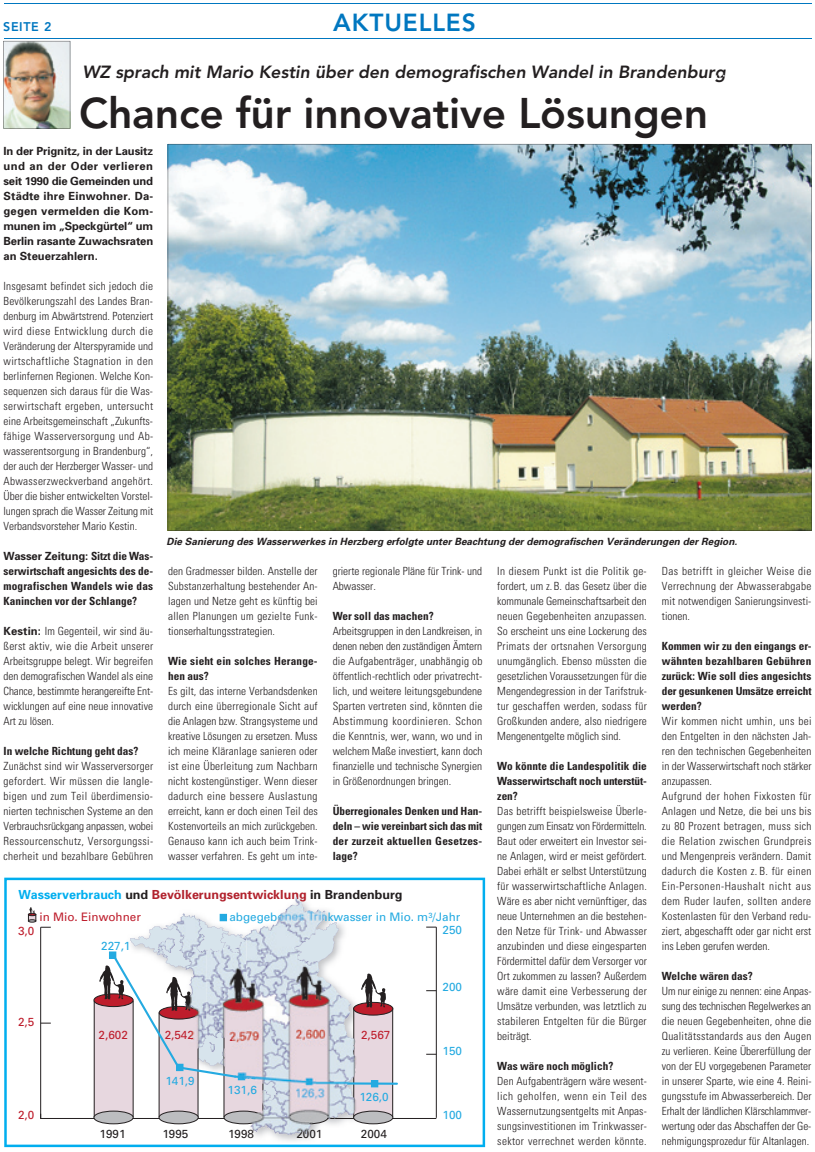
<style>
.page{position:relative;width:815px;height:1152px;background:#fff}
.page>*{position:absolute;margin:0;border:0;box-sizing:border-box;transform-origin:0 0}
.t1{font:800 42.5px "Avenir";letter-spacing:-.005em;color:#231f20}
.t2{font:800 24.5px "Avenir";letter-spacing:.035em;color:#0077c0}
.t3{font:italic 800 17.5px "Avenir";color:#231f20}
.t4{font:700 12.5px "Univers";color:#b1222d}
.t5{font:800 12.5px "Avenir";letter-spacing:.05em;color:#0077c0}
.t6{font:11.75px "Univers";color:#24aae1}
.t7{font:11.75px "Univers";color:#be1d2c}
.t8{font:11.75px "Univers";color:#231f20}
.t9{font:300 condensed 11.25px/15px "Univers";letter-spacing:.01em;color:#231f20;text-align:justify}
.t10{font:700 condensed 11.25px/15px "Univers";color:#231f20;text-align:justify}
.t11{font:700 11.25px/15px "Univers";letter-spacing:-.015em;color:#231f20;text-align:justify}
.t12{font:italic 700 10px "Univers";color:#231f20}
.s1{font-stretch:normal}
.s2{font-weight:700;font-stretch:normal}
.s3{color:#00aeef}
.s4{color:#231f20}
</style>
<div class="page">
<hr style="left:4px;top:39px;width:808px;height:1px;background:#0077c0">
<hr style="left:4px;top:3px;width:808px;height:1px;background:#0077c0">
<img style="left:168px;top:144px;width:644px;height:386px">
<img style="left:3px;top:41px;width:67px;height:87px">
<svg style="left:4px;top:877px;width:481px;height:270px"></svg>
<img style="left:246px;top:976px;width:31px;height:156px">
<img style="left:206px;top:935px;width:40px;height:112px">
<img style="left:173px;top:913px;width:24px;height:97px">
<img style="left:157px;top:939px;width:9px;height:19px">
<img style="left:246px;top:896px;width:80px;height:80px">
<p class="t5" style="left:3px;top:19px;width:50px">SEITE 2</p>
<h2 class="t2" style="left:333px;top:8px;width:144px">AKTUELLES</h2>
<h3 class="t3" style="left:82px;top:61px;width:645px">WZ sprach mit Mario Kestin über den demografischen Wandel in Brandenburg</h3>
<h1 class="t1" style="left:79px;top:88px;width:630px">Chance für innovative Lösungen</h1>
<p class="t11" style="left:4px;top:143px;width:151px">In der Prignitz, in der Lausitz und an der Oder verlieren seit 1990 die Gemeinden und Städte ihre Einwohner. Da&shy;gegen vermelden die Kom&shy;munen im „Speckgürtel“ um Berlin rasante Zuwachsraten an Steuerzahlern.</p>
<p class="t9" style="left:4px;top:278px;width:151px">Insgesamt befindet sich jedoch die Bevölkerungszahl des Landes Bran&shy;denburg im Abwärtstrend. Potenziert wird diese Entwicklung durch die Veränderung der Alterspyramide und wirtschaftliche Stagnation in den berlinfernen Regionen. Welche Kon&shy;sequenzen sich daraus für die Was&shy;serwirtschaft ergeben, untersucht eine Arbeitsgemeinschaft „Zukunfts&shy;fähige Wasserversorgung und Ab&shy;wasserentsorgung in Brandenburg“, der auch der Herzberger Wasser- und Abwasserzweckverband angehört.<br>Über die bisher entwickelten Vorstel&shy;lungen sprach die Wasser Zeitung mit Verbandsvorsteher Mario Kestin.</p>
<p class="t10" style="left:4px;top:548px;width:151px"><span class="s1">Wasser Zeitung:</span> Sitzt die Was&shy;serwirtschaft angesichts des de&shy;mografischen Wandels wie das Kaninchen vor der Schlange?</p>
<p class="t9" style="left:4px;top:623px;width:151px"><span class="s2">Kestin:</span> Im Gegenteil, wir sind äu&shy;ßerst aktiv, wie die Arbeit unserer Arbeitsgruppe belegt. Wir begreifen den demografischen Wandel als eine Chance, bestimmte herangereifte Ent&shy;wicklungen auf eine neue innovative Art zu lösen.</p>
<p class="t10" style="left:4px;top:743px;width:136px">In welche Richtung geht das?</p>
<p class="t9" style="left:4px;top:758px;width:151px">Zunächst sind wir Wasserversorger gefordert. Wir müssen die langle&shy;bigen und zum Teil überdimensio&shy;nierten technischen Systeme an den Verbrauchsrückgang anpassen, wobei Ressourcenschutz, Versorgungssi&shy;cherheit und bezahlbare Gebühren</p>
<p class="t12" style="left:167px;top:535px;width:572px">Die Sanierung des Wasserwerkes in Herzberg erfolgte unter Beachtung der demografischen Veränderungen der Region.</p>
<p class="t9" style="left:662px;top:563px;width:151px">Das betrifft in gleicher Weise die Verrechnung der Abwasserabgabe mit notwendigen Sanierungsinvesti&shy;tionen.</p>
<p class="t10" style="left:662px;top:638px;width:151px">Kommen wir zu den eingangs er&shy;wähnten bezahlbaren Gebühren zurück: Wie soll dies angesichts der gesunkenen Umsätze erreicht werden?</p>
<p class="t9" style="left:662px;top:713px;width:151px;text-align:left">Wir kommen nicht umhin, uns bei den Entgelten in den nächsten Jah&shy;ren den technischen Gegebenheiten in der Wasserwirtschaft noch stärker anzupassen.<br>Aufgrund der hohen Fixkosten für<br>Anlagen und Netze, die bei uns bis zu 80 Prozent betragen, muss sich die Relation zwischen Grundpreis und Mengenpreis verändern. Damit dadurch die Kosten z. B. für einen<br>Ein-Personen-Haushalt nicht aus dem Ruder laufen, sollten andere<br>Kostenlasten für den Verband redu&shy;ziert, abgeschafft oder gar nicht erst ins Leben gerufen werden.</p>
<p class="t10" style="left:662px;top:968px;width:92px">Welche wären das?</p>
<p class="t9" style="left:662px;top:983px;width:151px">Um nur einige zu nennen: eine Anpas&shy;sung des technischen Regelwerkes an die neuen Gegebenheiten, ohne die Qualitätsstandards aus den Augen zu verlieren. Keine Übererfüllung der von der EU vorgegebenen Parameter in unserer Sparte, wie eine 4. Reini&shy;gungsstufe im Abwasserbereich. Der Erhalt der ländlichen Klärschlammver&shy;wertung oder das Abschaffen der Ge&shy;nehmigungsprozedur für Altanlagen.</p>
<p class="t9" style="left:168px;top:563px;width:151px">den Gradmesser bilden. Anstelle der Substanzerhaltung bestehender An&shy;lagen und Netze geht es künftig bei allen Planungen um gezielte Funk&shy;tionserhaltungsstrategien.</p>
<p class="t10" style="left:168px;top:653px;width:151px">Wie sieht ein solches Herange&shy;hen aus?</p>
<p class="t9" style="left:168px;top:683px;width:151px">Es gilt, das interne Verbandsdenken durch eine überregionale Sicht auf die Anlagen bzw. Strangsysteme und kreative Lösungen zu ersetzen. Muss ich meine Kläranlage sanieren oder ist eine Überleitung zum Nachbarn nicht kostengünstiger. Wenn dieser dadurch eine bessere Auslastung erreicht, kann er doch einen Teil des Kostenvorteils an mich zurückgeben.<br>Genauso kann ich auch beim Trink&shy;wasser verfahren. Es geht um inte-</p>
<p class="t9" style="left:333px;top:563px;width:151px">grierte regionale Pläne für Trink- und<br>Abwasser.</p>
<p class="t10" style="left:333px;top:608px;width:102px">Wer soll das machen?</p>
<p class="t9" style="left:333px;top:623px;width:151px">Arbeitsgruppen in den Landkreisen, in denen neben den zuständigen Ämtern die Aufgabenträger, unabhängig ob öffentlich-rechtlich oder privatrecht&shy;lich, und weitere leitungsgebundene Sparten vertreten sind, könnten die Abstimmung koordinieren. Schon die Kenntnis, wer, wann, wo und in welchem Maße investiert, kann doch finanzielle und technische Synergien in Größenordnungen bringen.</p>
<p class="t10" style="left:333px;top:803px;width:151px">Überregionales Denken und Han&shy;deln – wie vereinbart sich das mit der zurzeit aktuellen Gesetzes&shy;lage?</p>
<p class="t9" style="left:497px;top:563px;width:151px">In diesem Punkt ist die Politik ge&shy;fordert, um z. B. das Gesetz über die kommunale Gemeinschaftsarbeit den neuen Gegebenheiten anzupassen.<br>So erscheint uns eine Lockerung des Primats der ortsnahen Versorgung unumgänglich. Ebenso müssten die gesetzlichen Voraussetzungen für die Mengendegression in der Tarifstruk&shy;tur geschaffen werden, sodass für Großkunden andere, also niedrigere Mengenentgelte möglich sind.</p>
<p class="t10" style="left:497px;top:758px;width:151px">Wo könnte die Landespolitik die Wasserwirtschaft noch unterstüt&shy;zen?</p>
<p class="t9" style="left:497px;top:803px;width:151px">Das betrifft beispielsweise Überle&shy;gungen zum Einsatz von Fördermitteln.<br>Baut oder erweitert ein Investor sei&shy;ne Anlagen, wird er meist gefördert.<br>Dabei erhält er selbst Unterstützung für wasserwirtschaftliche Anlagen.<br>Wäre es aber nicht vernünftiger, das neue Unternehmen an die bestehen&shy;den Netze für Trink- und Abwasser anzubinden und diese eingesparten Fördermittel dafür dem Versorger vor Ort zukommen zu lassen? Außerdem wäre damit eine Verbesserung der Umsätze verbunden, was letztlich zu stabileren Entgelten für die Bürger beiträgt.</p>
<p class="t10" style="left:497px;top:1058px;width:118px">Was wäre noch möglich?</p>
<p class="t9" style="left:497px;top:1073px;width:151px">Den Aufgabenträgern wäre wesent&shy;lich geholfen, wenn ein Teil des Wassernutzungsentgelts mit Anpas&shy;sungsinvestitionen im Trinkwasser&shy;sektor verrechnet werden könnte.</p>
<p class="t4" style="left:18px;top:887px;width:386px"><span class="s3">Wasserverbrauch</span> <span class="s4">und</span> Bevölkerungsentwicklung <span class="s4">in Brandenburg</span></p>
<p class="t7" style="left:40px;top:909px;width:103px">in Mio. Einwohner</p>
<p class="t6" style="left:229px;top:910px;width:233px">abgegebenes Trinkwasser in Mio. m<sup>3</sup>/Jahr</p>
<p class="t6" style="left:443px;top:922px;width:21px">250</p>
<p class="t7" style="left:18px;top:924px;width:18px">3,0</p>
<p class="t6" style="left:101px;top:938px;width:31px">227,1</p>
<p class="t6" style="left:443px;top:980px;width:21px">200</p>
<p class="t7" style="left:18px;top:1015px;width:18px">2,5</p>
<p class="t7" style="left:165px;top:1028px;width:31px">2,542</p>
<p class="t7" style="left:99px;top:1028px;width:31px">2,602</p>
<p class="t7" style="left:361px;top:1028px;width:31px">2,567</p>
<p class="t6" style="left:443px;top:1043px;width:21px">150</p>
<p class="t6" style="left:165px;top:1074px;width:31px">141,9</p>
<p class="t6" style="left:228px;top:1082px;width:31px">131,6</p>
<p class="t6" style="left:359px;top:1089px;width:31px">126,0</p>
<p class="t7" style="left:18px;top:1107px;width:18px">2,0</p>
<p class="t6" style="left:443px;top:1108px;width:21px">100</p>
<p class="t8" style="left:100px;top:1127px;width:27px">1991</p>
<p class="t8" style="left:162px;top:1127px;width:27px">1995</p>
<p class="t8" style="left:228px;top:1127px;width:27px">1998</p>
<p class="t8" style="left:296px;top:1127px;width:27px">2001</p>
<p class="t8" style="left:361px;top:1127px;width:27px">2004</p>
</div>
